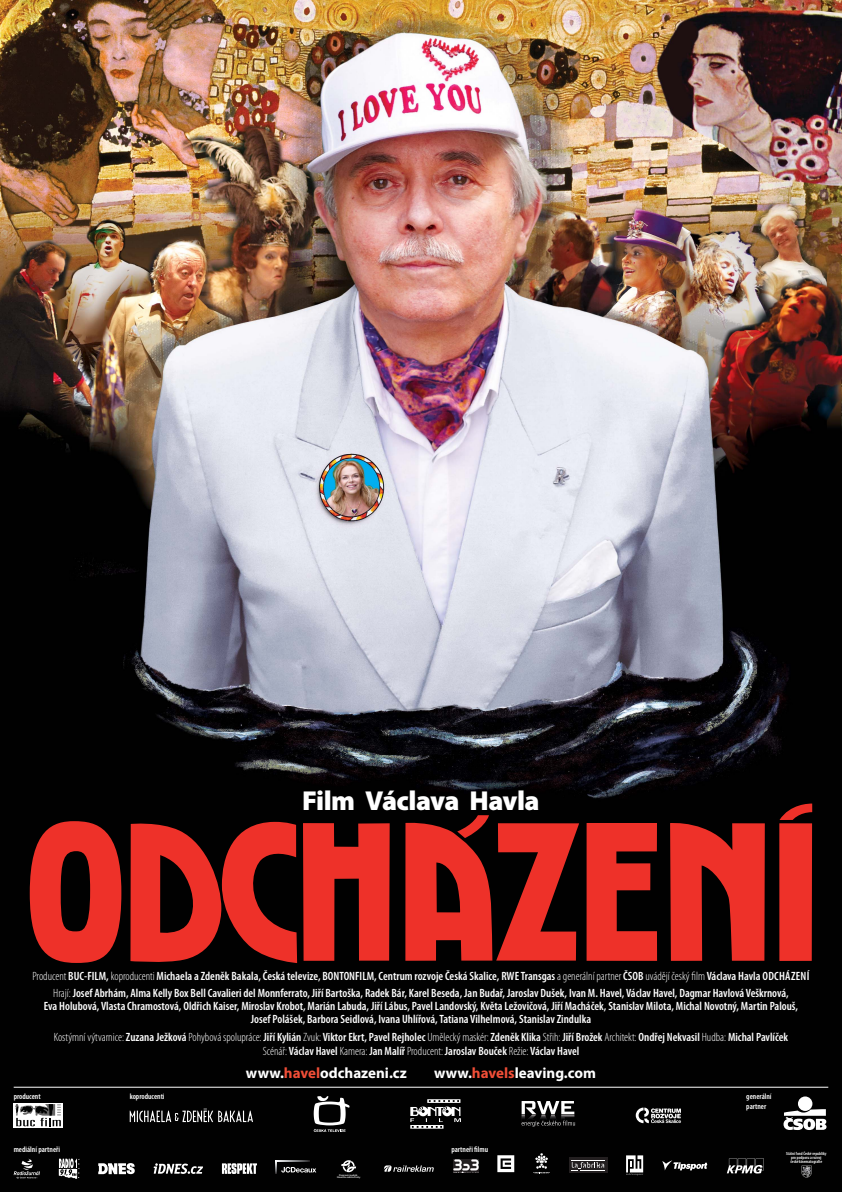
<style>
.page{position:relative;width:842px;height:1192px;background:#fff}
.page>*{position:absolute;margin:0;border:0;box-sizing:border-box;transform-origin:0 0}
.t1{font:900 27.5px "Myriad Pro";letter-spacing:-.025em;color:#fff}
.t2{font:700 15px "Myriad Pro";color:#fff}
.t3{font:600 condensed 12px/17.5px "Myriad Pro";color:#fff;text-align:center}
.t4{font:600 condensed 8px/9.6px "Myriad Pro";color:#fff}
.t5{font:600 condensed 4.5px/4px "Myriad Pro";color:#fff;text-align:center}
.t6{font:600 2.5px/2.5px "Myriad Pro";color:#fff;text-align:center}
.s1{font-weight:300}
.s2{color:#f04e37}
</style>
<div class="page">
<img style="left:0;top:0;width:842px;height:1192px">
<svg style="left:14px;top:1103px;width:49px;height:25px"></svg>
<svg style="left:15px;top:1104px;width:46px;height:22px"></svg>
<svg style="left:130px;top:1109px;width:123px;height:13px;background:#4d4d4d"></svg>
<svg style="left:522px;top:1101px;width:52px;height:13px"></svg>
<img style="left:522px;top:1115px;width:52px;height:6px">
<svg style="left:522px;top:1121px;width:53px;height:6px"></svg>
<svg style="left:410px;top:1099px;width:51px;height:30px"></svg>
<svg style="left:314px;top:1096px;width:36px;height:36px"></svg>
<svg style="left:636px;top:1108px;width:45px;height:15px"></svg>
<div style="left:798px;top:1096px;width:14px;height:15px;background:#fff;border-radius:50%"></div>
<svg style="left:783px;top:1109px;width:43px;height:21px"></svg>
<svg style="left:14px;top:1159px;width:26px;height:19px"></svg>
<svg style="left:59px;top:1158px;width:20px;height:21px"></svg>
<svg style="left:98px;top:1163px;width:37px;height:11px"></svg>
<svg style="left:154px;top:1163px;width:49px;height:11px"></svg>
<svg style="left:222px;top:1163px;width:35px;height:11px"></svg>
<svg style="left:341px;top:1160px;width:15px;height:12px"></svg>
<svg style="left:384px;top:1165px;width:50px;height:7px"></svg>
<svg style="left:276px;top:1161px;width:40px;height:13px"></svg>
<img style="left:454px;top:1159px;width:24px;height:14px">
<svg style="left:533px;top:1153px;width:17px;height:20px"></svg>
<svg style="left:626px;top:1155px;width:18px;height:20px"></svg>
<div style="left:569px;top:1157px;width:38px;height:16px;background:#231f20"></div>
<svg style="left:571px;top:1162px;width:34px;height:9px"></svg>
<hr style="left:571px;top:1160px;width:34px;height:1px;background:#fff">
<svg style="left:662px;top:1160px;width:45px;height:10px"></svg>
<svg style="left:727px;top:1159px;width:37px;height:15px"></svg>
<img style="left:800px;top:1165px;width:13px;height:14px">
<svg style="left:497px;top:1155px;width:17px;height:17px"></svg>
<hr style="left:14px;top:1087px;width:814px;height:1px;background:#fff">
<img style="left:270px;top:756px;width:302px;height:88px">
<svg style="left:30px;top:821px;width:91px;height:142px;background:#a6221c"></svg>
<svg style="left:779px;top:804px;width:33px;height:157px;background:#da2c25"></svg>
<svg style="left:670px;top:820px;width:95px;height:141px;background:#b4251f"></svg>
<svg style="left:130px;top:821px;width:167px;height:143px;background:#911e19"></svg>
<svg style="left:587px;top:823px;width:70px;height:138px;background:#b5251f"></svg>
<svg style="left:303px;top:823px;width:87px;height:138px;background:#b8261f"></svg>
<svg style="left:405px;top:815px;width:174px;height:146px;background:#9a201a"></svg>
<h1 class="t1" style="left:302px;top:790px;width:239px">Film Václava Havla</h1>
<p class="t3" style="left:32px;top:968px;width:778px"><span class="s1">Producent</span> BUC-FILM, <span class="s1">koproducenti</span> Michaela a Zdeněk Bakala, Česká televize, BONTONFILM, Centrum rozvoje Česká Skalice, RWE Transgas <span class="s1">a generální partner</span> ČSOB <span class="s1">uvádějí český film</span> Václava Havla ODCHÁZENÍ<br><span class="s1">Hrají:</span> Josef Abrhám, Alma Kelly Box Bell Cavalieri del Monnferrato, Jiří Bartoška, Radek Bár, Karel Beseda, Jan Budař, Jaroslav Dušek, Ivan M. Havel, Václav Havel, Dagmar Havlová Veškrnová,</p>
<p class="t3" style="left:44px;top:1001px;width:756px;line-height:13px">Eva Holubová, Vlasta Chramostová, Oldřich Kaiser, Miroslav Krobot, Marián Labuda, Jiří Lábus, Pavel Landovský, Květa Ležovičová, Jiří Macháček, Stanislav Milota, Michal Novotný, Martin Palouš,<br>Josef Polášek, Barbora Seidlová, Ivana Uhlířová, Tatiana Vilhelmová, Stanislav Zindulka</p>
<p class="t3" style="left:54px;top:1031px;width:736px;line-height:14.4px"><span class="s1">Kostýmní výtvarnice:</span> Zuzana Ježková <span class="s1">Pohybová spolupráce:</span> Jiří Kylián <span class="s1">Zvuk:</span> Viktor Ekrt, Pavel Rejholec <span class="s1">Umělecký maskér:</span> Zdeněk Klika <span class="s1">Střih:</span> Jiří Brožek <span class="s1">Architekt:</span> Ondřej Nekvasil <span class="s1">Hudba:</span> Michal Pavlíček<br><span class="s1">Scénář:</span> Václav Havel <span class="s1">Kamera:</span> Jan Malíř <span class="s1">Producent:</span> Jaroslav Bouček <span class="s1">Režie:</span> Václav Havel</p>
<p class="t4" style="left:14px;top:1092px;width:28px">producent</p>
<p class="t4" style="left:130px;top:1092px;width:36px">koproducenti</p>
<p class="t4" style="left:746px;top:1093px;width:27px">generální partner</p>
<p class="t4" style="left:14px;top:1145px;width:48px">mediální partneři</p>
<p class="t6" style="left:337px;top:1174px;width:25px">Dopravní podnik hlavního města Prahy</p>
<p class="t2" style="left:246px;top:1068px;width:162px">www.<span class="s2">havel</span>odchazeni.cz</p>
<p class="t2" style="left:434px;top:1068px;width:163px">www.<span class="s2">havels</span>leaving.com</p>
<p class="t4" style="left:451px;top:1145px;width:38px">partneři filmu</p>
<p class="t5" style="left:786px;top:1152px;width:42px">Státní fond České republiky pro podporu a rozvoj<br>české kinematografie</p>
</div>
